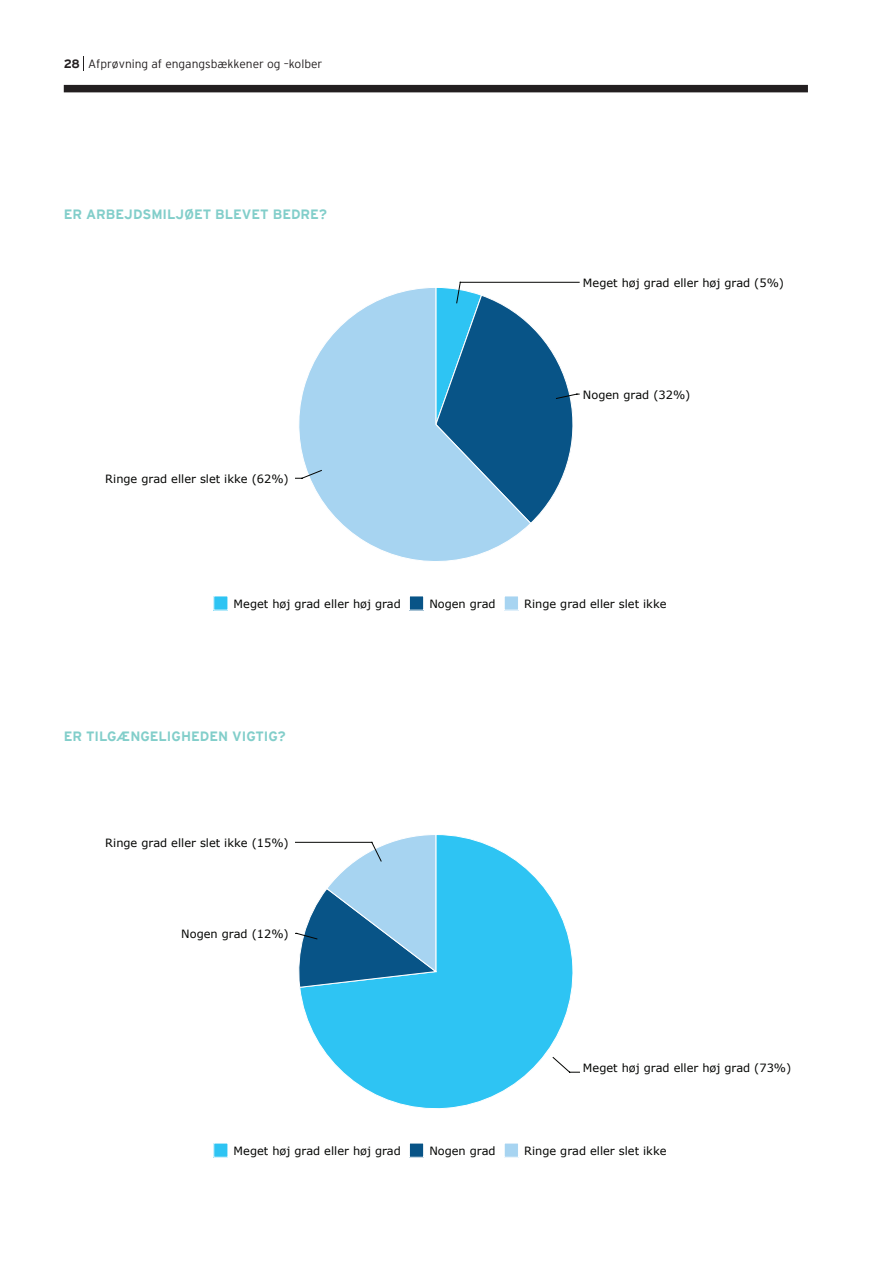
<style>
.page{position:relative;width:893px;height:1263px;background:#fff}
.page>*{position:absolute;margin:0;border:0;box-sizing:border-box;transform-origin:0 0}
.t1{font:700 13.5px "Interstate";color:#82ceca}
.t2{font:300 12px "Interstate";color:#231f20}
.t3{font:11.4px "Verdana";color:#040503}
.s1{font-weight:700}
</style>
<div class="page">
<div style="left:64px;top:85px;width:744px;height:7px;background:#231f20"></div>
<svg style="left:83px;top:56px;width:1px;height:15px"></svg>
<div style="left:214px;top:596px;width:14px;height:14px;background:#2ec4f3"></div>
<div style="left:213px;top:596px;width:15px;height:14px;border:1px solid #fff"></div>
<div style="left:409px;top:596px;width:15px;height:14px;background:#085487"></div>
<div style="left:409px;top:596px;width:15px;height:14px;border:1px solid #fff"></div>
<div style="left:504px;top:596px;width:14px;height:14px;background:#a7d4f1"></div>
<div style="left:504px;top:596px;width:15px;height:14px;border:1px solid #fff"></div>
<svg style="left:299px;top:288px;width:230px;height:273px"></svg>
<svg style="left:295px;top:469px;width:27px;height:10px"></svg>
<svg style="left:435px;top:281px;width:145px;height:243px"></svg>
<div style="left:214px;top:1143px;width:14px;height:14px;background:#2ec4f3"></div>
<div style="left:213px;top:1143px;width:15px;height:14px;border:1px solid #fff"></div>
<div style="left:409px;top:1143px;width:15px;height:14px;background:#085487"></div>
<div style="left:409px;top:1143px;width:15px;height:14px;border:1px solid #fff"></div>
<div style="left:504px;top:1143px;width:14px;height:14px;background:#a7d4f1"></div>
<div style="left:504px;top:1143px;width:15px;height:14px;border:1px solid #fff"></div>
<svg style="left:299px;top:834px;width:274px;height:275px"></svg>
<svg style="left:295px;top:834px;width:143px;height:154px"></svg>
<svg style="left:552px;top:1056px;width:28px;height:27px"></svg>
<p class="t2" style="left:64px;top:57px;width:260px"><span class="s1">28</span> Afprøvning af engangsbækkener og –kolber</p>
<p class="t1" style="left:64px;top:206px;width:33px">ER ARBE</p>
<p class="t1" style="left:124px;top:206px;width:101px">JDSMILJØET BLEVE</p>
<p class="t1" style="left:260px;top:206px;width:68px">T BEDRE?</p>
<p class="t3" style="left:105px;top:471px;width:185px">Ringe grad eller slet ikke (62%)</p>
<p class="t3" style="left:583px;top:275px;width:203px">Meget høj grad eller høj grad (5%)</p>
<p class="t3" style="left:583px;top:387px;width:109px">Nogen grad (32%)</p>
<p class="t3" style="left:234px;top:596px;width:169px">Meget høj grad eller høj grad</p>
<p class="t3" style="left:429px;top:596px;width:68px">Nogen grad</p>
<p class="t3" style="left:524px;top:596px;width:144px">Ringe grad eller slet ikke</p>
<p class="t1" style="left:64px;top:729px;width:41px">ER TILGÆNGELIGHE</p>
<p class="t1" style="left:200px;top:729px;width:87px">DEN VIGTIG?</p>
<p class="t3" style="left:105px;top:835px;width:185px">Ringe grad eller slet ikke (15%)</p>
<p class="t3" style="left:181px;top:926px;width:109px">Nogen grad (12%)</p>
<p class="t3" style="left:583px;top:1060px;width:210px">Meget høj grad eller høj grad (73%)</p>
<p class="t3" style="left:234px;top:1143px;width:169px">Meget høj grad eller høj grad</p>
<p class="t3" style="left:429px;top:1143px;width:68px">Nogen grad</p>
<p class="t3" style="left:524px;top:1143px;width:144px">Ringe grad eller slet ikke</p>
</div>
